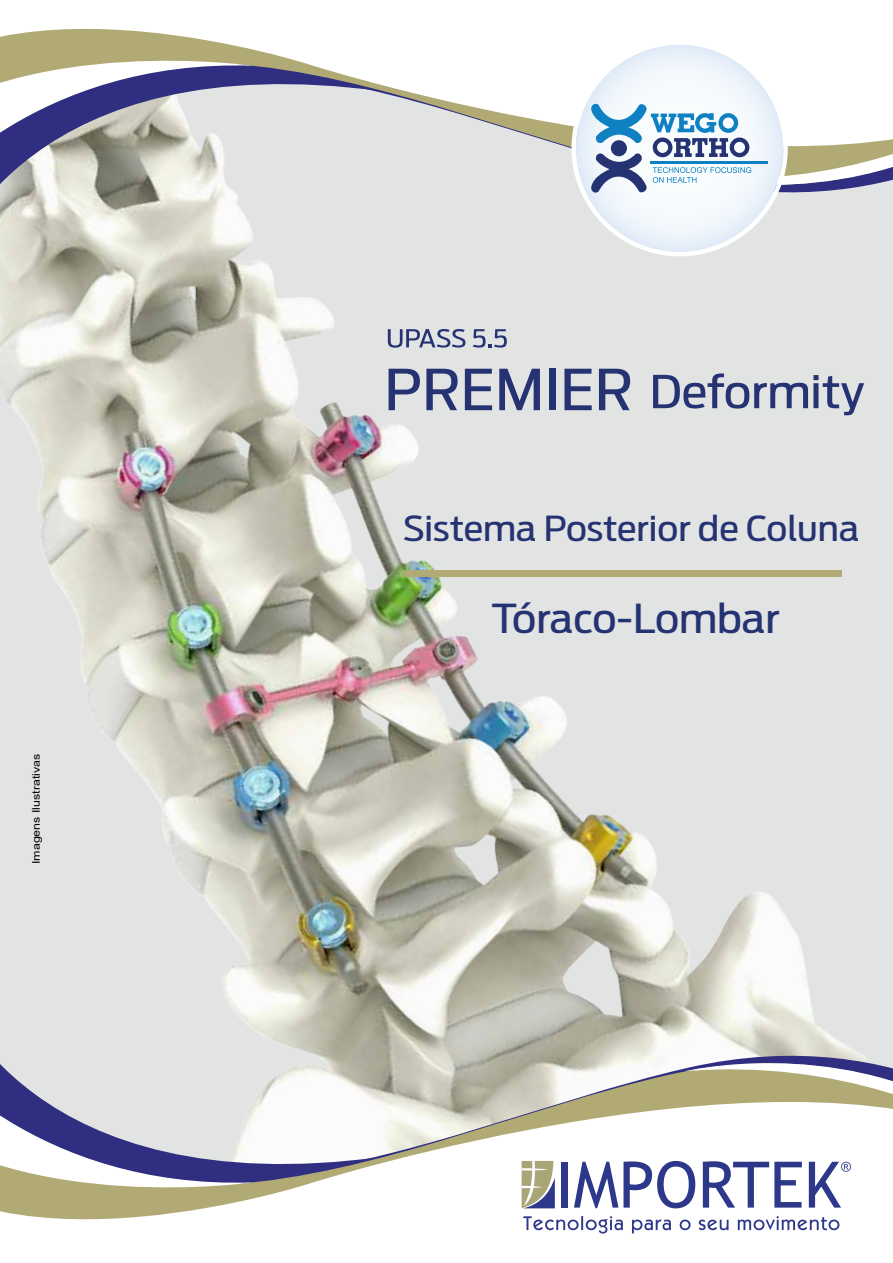
<style>
.page{position:relative;width:893px;height:1263px;background:#fff}
.page>*{position:absolute;margin:0;border:0;box-sizing:border-box;transform-origin:0 0}
.t1{font:45px "Ford Antenna Cond";color:#263373;scale:1.19 1}
.t2{font:39.6px "Ford Antenna Cond";letter-spacing:-.005em;color:#263373;scale:1.19 1}
.t3{font:34.2px "Ford Antenna Cond";color:#263373;scale:1.19 1}
.t4{font:10.5px "Arial";color:#000;scale:1.19 1}
</style>
<div class="page">
<img style="left:0;top:230px;width:893px;height:788px">
<svg style="left:0;top:996px;width:382px;height:29px;background:#dadad5"></svg>
<svg style="left:0;top:1025px;width:893px;height:209px"></svg>
<svg style="left:0;top:1053px;width:253px;height:162px;background:#bbbabf"></svg>
<svg style="left:685px;top:1036px;width:208px;height:84px"></svg>
<svg style="left:0;top:223px;width:382px;height:29px;background:#deddd6"></svg>
<svg style="left:0;top:28px;width:893px;height:195px;fill:#e2e3e3"></svg>
<svg style="left:0;top:33px;width:253px;height:162px"></svg>
<svg style="left:571px;top:40px;width:217px;height:216px"></svg>
<svg style="left:589px;top:102px;width:304px;height:110px"></svg>
<div style="left:561px;top:1162px;width:6px;height:45px;background:#2e388a"></div>
<svg style="left:574px;top:1161px;width:121px;height:47px"></svg>
<svg style="left:703px;top:1161px;width:99px;height:46px"></svg>
<svg style="left:522px;top:1161px;width:33px;height:47px;background:#a2a295"></svg>
<svg style="left:523px;top:1216px;width:100px;height:17px"></svg>
<svg style="left:632px;top:1219px;width:39px;height:14px"></svg>
<svg style="left:680px;top:1219px;width:11px;height:11px"></svg>
<svg style="left:699px;top:1219px;width:29px;height:11px"></svg>
<svg style="left:738px;top:1216px;width:101px;height:14px"></svg>
<svg style="left:809px;top:1162px;width:42px;height:45px"></svg>
<svg style="left:389px;top:369px;width:31px;height:41px"></svg>
<svg style="left:426px;top:369px;width:32px;height:41px"></svg>
<svg style="left:465px;top:369px;width:27px;height:41px"></svg>
<svg style="left:499px;top:369px;width:41px;height:41px;background:#7c83a6"></svg>
<div style="left:549px;top:369px;width:6px;height:41px;background:#263373"></div>
<svg style="left:564px;top:369px;width:28px;height:41px"></svg>
<svg style="left:599px;top:369px;width:31px;height:41px"></svg>
<div style="left:404px;top:570px;width:438px;height:6px;background:#b2aa74"></div>
<svg style="left:388px;top:329px;width:77px;height:19px"></svg>
<svg style="left:473px;top:329px;width:34px;height:19px"></svg>
<p class="t4" style="left:29px;top:864px;width:95px;rotate:-90deg">Imagens Ilustrativas</p>
<h1 class="t1" style="left:650px;top:353px;width:182px">Deformity</h1>
<p class="t3" style="left:403px;top:499px;width:385px">Sistema Posterior de Coluna</p>
<p class="t2" style="left:492px;top:585px;width:244px">Tóraco-Lombar</p>
</div>
